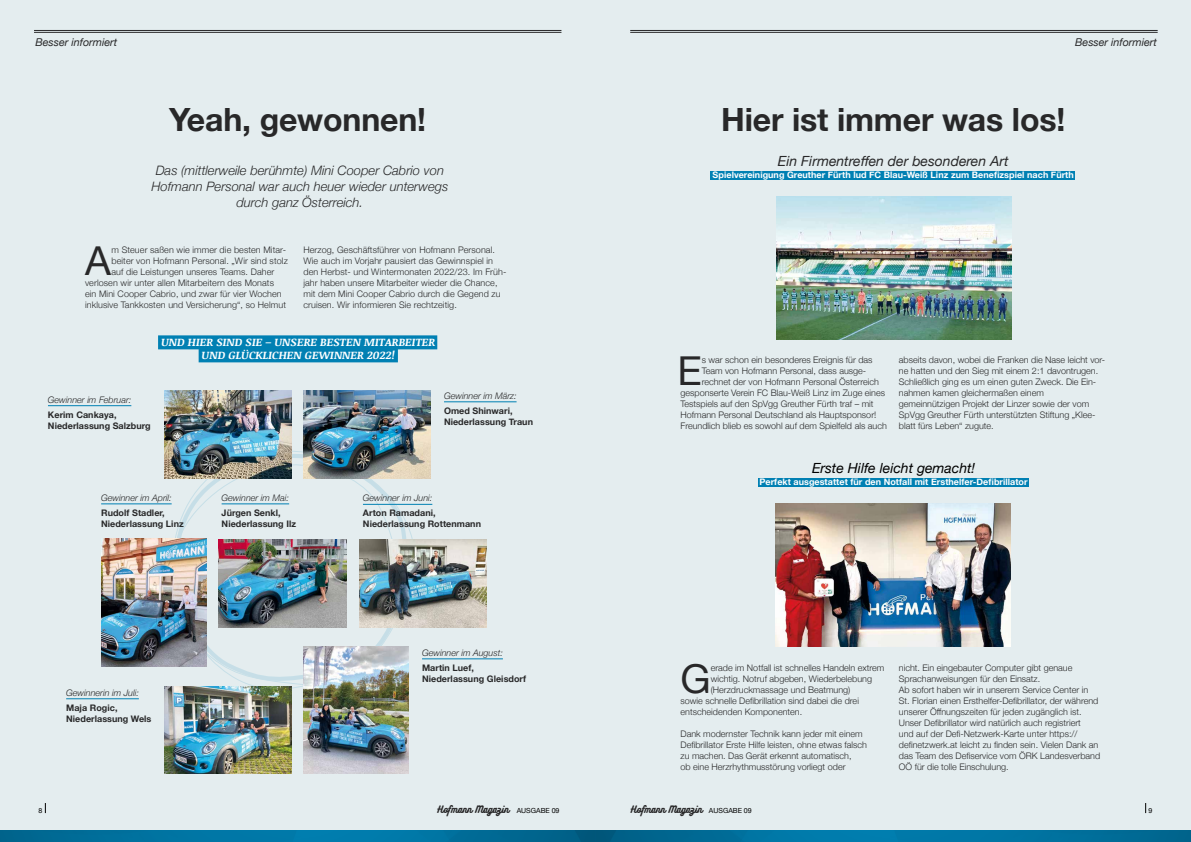
<style>
.page{position:relative;width:1191px;height:842px;background:#fff}
.page>*{position:absolute;margin:0;border:0;box-sizing:border-box;transform-origin:0 0}
.t1{font:39.8px "Helvetica Neue";color:#282829}
.t2{font:700 32px "Helvetica Neue";letter-spacing:-.005em;color:#282829}
.t3{font:italic 14px "Helvetica Neue";color:#282829}
.t4{font:italic 14px "Helvetica Neue";color:#000}
.t5{font:italic 300 13px/15.6px "Helvetica Neue";color:#282829;text-align:center}
.t6{font:italic 700 11px/13px "Noticia Text";color:#fff;text-align:center}
.t7{font:italic 10.8px "Helvetica Neue";color:#282829}
.t8{font:300 9px/11px "Helvetica Neue";color:#282829}
.t9{font:700 9px/11px "Helvetica Neue";letter-spacing:.005em;color:#282829}
.t10{font:700 9px "Helvetica Neue";letter-spacing:.005em;color:#fff}
.t11{font:italic 300 9px "Helvetica Neue";color:#282829}
.t12{font:8.8px "Bukhari Script";color:#282829}
.t13{font:7px "Helvetica Neue";color:#000}
.s1{font-family:"Helvetica Neue";font-size:7px;color:#000}
</style>
<div class="page">
<div style="left:595px;top:0;width:596px;height:831px;background:#e4edef"></div>
<div style="left:0;top:0;width:595px;height:831px;background:#e4edef"></div>
<hr style="left:630px;top:30px;width:527px;height:1px;background:#282829">
<hr style="left:34px;top:30px;width:527px;height:1px;background:#282829">
<hr style="left:630px;top:32px;width:527px;height:1px;background:#282829">
<hr style="left:34px;top:32px;width:527px;height:1px;background:#282829">
<img style="left:0;top:830px;width:595px;height:12px">
<svg style="left:595px;top:830px;width:596px;height:12px;background:#00709d"></svg>
<svg style="left:142px;top:451px;width:271px;height:240px"></svg>
<hr style="left:48px;top:405px;width:83px;height:1px;background:#0080b3">
<hr style="left:422px;top:658px;width:81px;height:1px;background:#0080b3">
<hr style="left:66px;top:698px;width:73px;height:1px;background:#0080b3">
<div style="left:710px;top:171px;width:365px;height:9px;background:#0080b3"></div>
<img style="left:776px;top:503px;width:234px;height:143px">
<img style="left:776px;top:196px;width:235px;height:143px">
<div style="left:758px;top:478px;width:271px;height:8px;background:#0080b3"></div>
<div style="left:158px;top:335px;width:279px;height:14px;background:#0080b3"></div>
<div style="left:199px;top:348px;width:199px;height:14px;background:#0080b3"></div>
<img style="left:164px;top:391px;width:128px;height:88px">
<img style="left:303px;top:646px;width:105px;height:128px">
<img style="left:359px;top:540px;width:128px;height:88px">
<img style="left:164px;top:687px;width:127px;height:87px">
<img style="left:219px;top:539px;width:127px;height:88px">
<img style="left:101px;top:539px;width:105px;height:127px">
<hr style="left:101px;top:503px;width:71px;height:1px;background:#0080b3">
<img style="left:303px;top:391px;width:128px;height:88px">
<hr style="left:444px;top:401px;width:72px;height:1px;background:#0080b3">
<hr style="left:363px;top:504px;width:69px;height:1px;background:#0080b3">
<hr style="left:222px;top:503px;width:67px;height:1px;background:#0080b3">
<p class="t7" style="left:35px;top:35px;width:83px">Besser informiert</p>
<p class="t7" style="left:1075px;top:35px;width:83px">Besser informiert</p>
<h2 class="t2" style="left:169px;top:95px;width:258px">Yeah, gewonnen!</h2>
<h2 class="t2" style="left:721px;top:95px;width:346px">Hier ist immer was los!</h2>
<h3 class="t5" style="left:151px;top:162px;width:298px">Das (mittlerweile berühmte) Mini Cooper Cabrio von<br>Hofmann Personal war auch heuer wieder unterwegs durch ganz Österreich.</h3>
<h1 class="t1" style="left:85px;top:232px;width:27px">A</h1>
<p class="t8" style="left:111px;top:244px;width:176px">m Steuer saßen wie immer die besten Mitar-</p>
<p class="t8" style="left:111px;top:255px;width:178px">beiter von Hofmann Personal. „Wir sind stolz</p>
<p class="t8" style="left:111px;top:266px;width:164px">auf die Leistungen unseres Teams. Daher</p>
<p class="t8" style="left:85px;top:277px;width:190px">verlosen wir unter allen Mitarbeitern des Monats</p>
<p class="t8" style="left:85px;top:288px;width:198px">ein Mini Cooper Cabrio, und zwar für vier Wochen</p>
<p class="t8" style="left:85px;top:299px;width:202px">inklusive Tankkosten und Versicherung“, so Helmut</p>
<p class="t8" style="left:303px;top:244px;width:204px">Herzog, Geschäftsführer von Hofmann Personal.<br>Wie auch im Vorjahr pausiert das Gewinnspiel in den Herbst- und Wintermonaten 2022/23. Im Früh&shy;jahr haben unsere Mitarbeiter wieder die Chance, mit dem Mini Cooper Cabrio durch die Gegend zu cruisen. Wir informieren Sie rechtzeitig.</p>
<p class="t6" style="left:161px;top:335px;width:276px">UND HIER SIND SIE – UNSERE BESTEN MITARBEITER<br>UND GLÜCKLICHEN GEWINNER 2022!</p>
<p class="t11" style="left:48px;top:392px;width:85px">Gewinner im Februar:</p>
<p class="t9" style="left:48px;top:409px;width:104px">Kerim Cankaya,<br>Niederlassung Salzburg</p>
<p class="t11" style="left:444px;top:388px;width:74px">Gewinner im März:</p>
<p class="t9" style="left:444px;top:405px;width:90px">Omed Shinwari,<br>Niederlassung Traun</p>
<p class="t11" style="left:101px;top:490px;width:72px">Gewinner im April:</p>
<p class="t9" style="left:101px;top:507px;width:84px">Rudolf Stadler,<br>Niederlassung Linz</p>
<p class="t11" style="left:222px;top:490px;width:69px">Gewinner im Mai:</p>
<p class="t9" style="left:222px;top:507px;width:76px">Jürgen Senkl,<br>Niederlassung Ilz</p>
<p class="t11" style="left:66px;top:685px;width:74px">Gewinnerin im Juli:</p>
<p class="t9" style="left:66px;top:702px;width:87px">Maja Rogic,<br>Niederlassung Wels</p>
<p class="t11" style="left:363px;top:491px;width:71px">Gewinner im Juni:</p>
<p class="t9" style="left:363px;top:508px;width:120px">Arton Ramadani,<br>Niederlassung Rottenmann</p>
<p class="t11" style="left:422px;top:645px;width:82px">Gewinner im August:</p>
<p class="t9" style="left:422px;top:662px;width:106px">Martin Luef,<br>Niederlassung Gleisdorf</p>
<h3 class="t3" style="left:778px;top:151px;width:232px">Ein Firmentreffen der besonderen Art</h3>
<p class="t10" style="left:712px;top:168px;width:363px">Spielvereinigung Greuther Fürth lud FC Blau-Weiß Linz zum Benefizspiel nach Fürth</p>
<h1 class="t1" style="left:677px;top:342px;width:26px">E</h1>
<p class="t8" style="left:702px;top:354px;width:172px">s war schon ein besonderes Ereignis für das</p>
<p class="t8" style="left:702px;top:365px;width:166px">Team von Hofmann Personal, dass ausge-</p>
<p class="t8" style="left:702px;top:376px;width:179px">rechnet der von Hofmann Personal Österreich</p>
<p class="t8" style="left:680px;top:387px;width:206px">gesponserte Verein FC Blau-Weiß Linz im Zuge eines</p>
<p class="t8" style="left:680px;top:398px;width:194px">Testspiels auf den SpVgg Greuther Fürth traf – mit</p>
<p class="t8" style="left:680px;top:409px;width:197px">Hofmann Personal Deutschland als Hauptsponsor!</p>
<p class="t8" style="left:680px;top:420px;width:208px">Freundlich blieb es sowohl auf dem Spielfeld als auch</p>
<p class="t8" style="left:899px;top:354px;width:208px">abseits davon, wobei die Franken die Nase leicht vor&shy;ne hatten und den Sieg mit einem 2:1 davontrugen.<br>Schließlich ging es um einen guten Zweck. Die Ein&shy;nahmen kamen gleichermaßen einem gemeinnützigen Projekt der Linzer sowie der vom SpVgg Greuther Fürth unterstützten Stiftung „Klee&shy;blatt fürs Leben“ zugute.</p>
<h3 class="t4" style="left:812px;top:458px;width:165px">Erste Hilfe leicht gemacht!</h3>
<p class="t10" style="left:759px;top:475px;width:270px">Perfekt ausgestattet für den Notfall mit Ersthelfer-Defibrillator</p>
<h1 class="t1" style="left:680px;top:650px;width:32px">G</h1>
<p class="t8" style="left:711px;top:662px;width:175px">erade im Notfall ist schnelles Handeln extrem</p>
<p class="t8" style="left:711px;top:673px;width:163px">wichtig. Notruf abgeben, Wiederbelebung</p>
<p class="t8" style="left:711px;top:684px;width:141px">(Herzdruckmassage und Beatmung)</p>
<p class="t8" style="left:680px;top:695px;width:180px">sowie schnelle Defibrillation sind dabei die drei</p>
<p class="t8" style="left:680px;top:706px;width:123px">entscheidenden Komponenten.</p>
<p class="t8" style="left:680px;top:728px;width:188px">Dank modernster Technik kann jeder mit einem Defibrillator Erste Hilfe leisten, ohne etwas falsch zu machen. Das Gerät erkennt automatisch,<br>ob eine Herzrhythmusstörung vorliegt oder</p>
<p class="t8" style="left:899px;top:662px;width:203px">nicht. Ein eingebauter Computer gibt genaue Sprachanweisungen für den Einsatz.<br>Ab sofort haben wir in unserem Service Center in St. Florian einen Ersthelfer-Defibrillator, der während unserer Öffnungszeiten für jeden zugänglich ist.<br>Unser Defibrillator wird natürlich auch registriert<br>und auf der Defi-Netzwerk-Karte unter https:// definetzwerk.at leicht zu finden sein. Vielen Dank an das Team des Defiservice vom ÖRK Landesverband OÖ für die tolle Einschulung.</p>
<p class="t13" style="left:38px;top:805px;width:5px">8</p>
<p class="t12" style="left:437px;top:804px;width:123px">Hofmann Magazin <span class="s1">AUSGABE 09</span></p>
<p class="t12" style="left:631px;top:804px;width:122px">Hofmann Magazin <span class="s1">AUSGABE 09</span></p>
<p class="t13" style="left:1148px;top:805px;width:5px">9</p>
</div>
